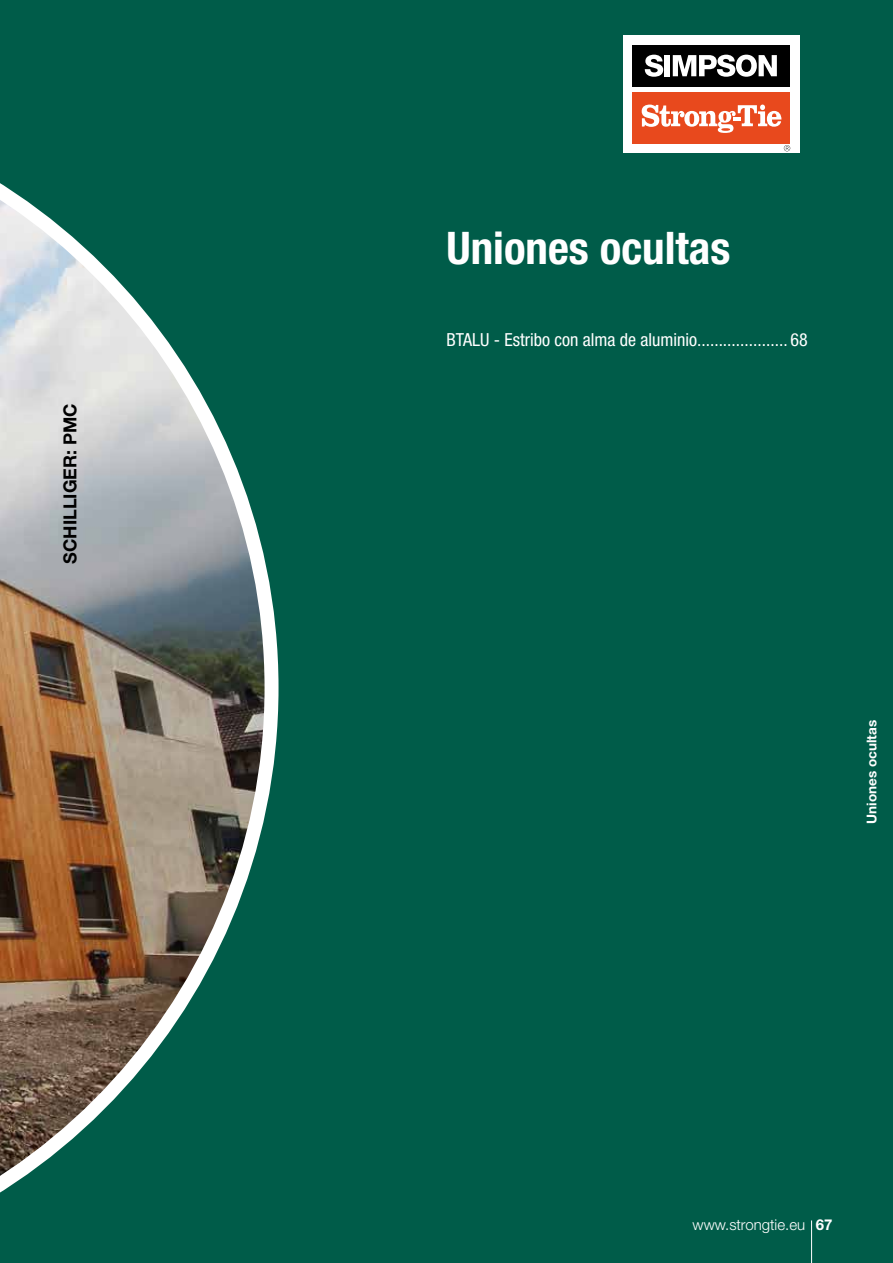
<style>
.page{position:relative;width:893px;height:1263px;background:#005c49}
.page>*{position:absolute;margin:0;border:0;box-sizing:border-box;transform-origin:0 0}
.t1{font:700 condensed 45px "Helvetica Neue LT Std";color:#fff}
.t2{font:condensed 18px "Helvetica Neue";color:#fff}
.t3{font:700 18px "Helvetica Neue LT Std";color:#000}
.t4{font:300 15px "Helvetica Neue LT Std";color:#fff}
.t5{font:700 13.5px "Helvetica Neue LT Std";color:#fff}
.s1{font-weight:700}
</style>
<div class="page">
<img style="left:0;top:91px;width:279px;height:1172px">
<div style="left:623px;top:36px;width:176px;height:117px;background:#fff"></div>
<div style="left:632px;top:92px;width:158px;height:51px;background:#e8491d"></div>
<div style="left:632px;top:45px;width:158px;height:42px;background:#000"></div>
<svg style="left:645px;top:55px;width:18px;height:22px"></svg>
<div style="left:665px;top:55px;width:5px;height:21px;background:#fff"></div>
<svg style="left:673px;top:55px;width:104px;height:22px"></svg>
<svg style="left:642px;top:105px;width:139px;height:28px"></svg>
<svg style="left:784px;top:145px;width:6px;height:6px"></svg>
<hr style="left:811px;top:1220px;width:1px;height:43px;background:#fff">
<div style="left:850px;top:0;width:43px;height:850px;background:#005c49"></div>
<p class="t3" style="left:59px;top:563px;width:162px;rotate:-90deg">SCHILLIGER: PMC</p>
<h1 class="t1" style="left:446px;top:221px;width:285px">Uniones ocultas</h1>
<p class="t2" style="left:446px;top:329px;width:363px">BTALU - Estribo con alma de aluminio..................... 68</p>
<p class="t5" style="left:863px;top:824px;width:105px;rotate:-90deg">Uniones ocultas</p>
<p class="t4" style="left:693px;top:1215px;width:141px">www.strongtie.eu <span class="s1">67</span></p>
</div>
